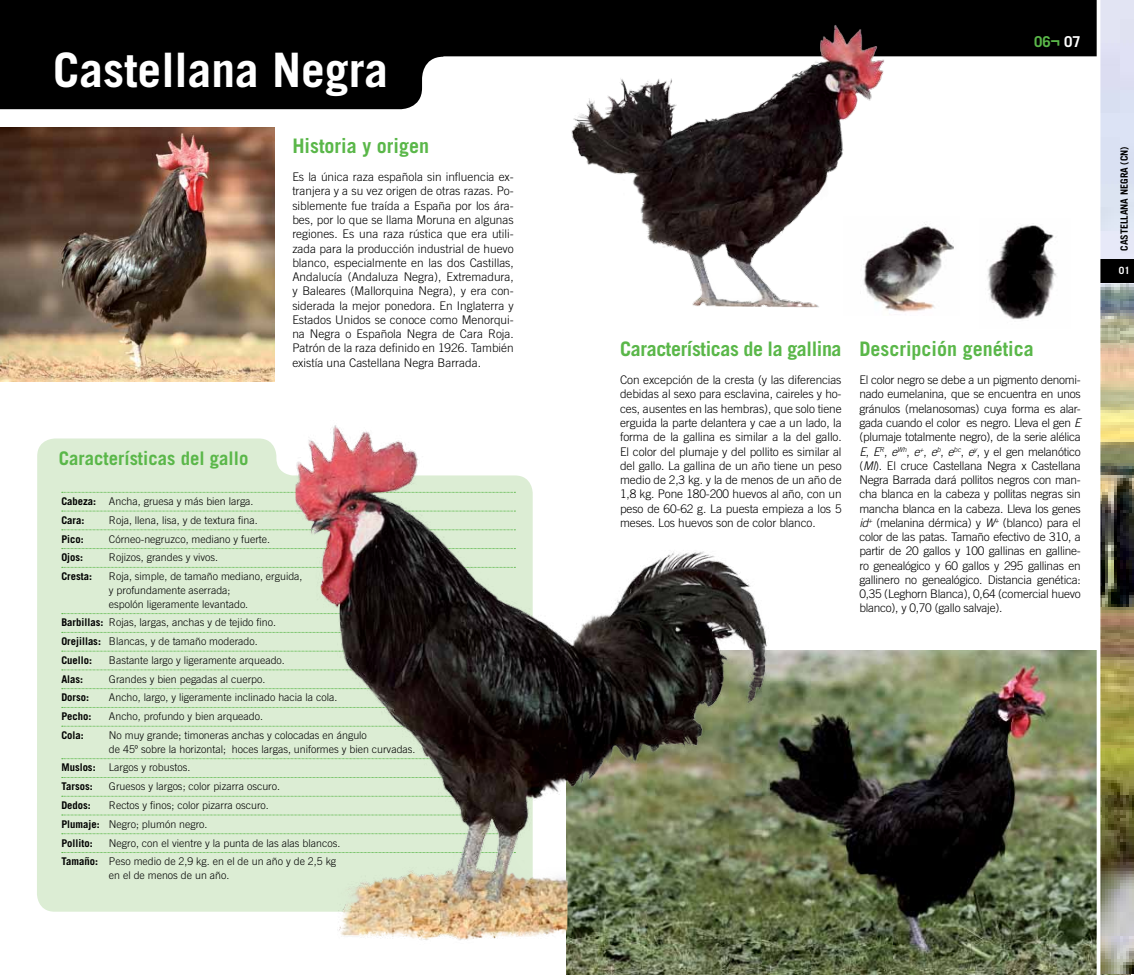
<style>
.page{position:relative;width:1134px;height:975px;background:#fff}
.page>*{position:absolute;margin:0;border:0;box-sizing:border-box;transform-origin:0 0}
.t1{font:700 47.5px "Trade Gothic LT Std";color:#fff}
.t2{font:700 20px "Trade Gothic LT Std";color:#5ab749}
.t3{font:700 20px "Trade Gothic LT Std";letter-spacing:-.02em;color:#5ab749}
.t4{font:700 18.75px "Trade Gothic LT Std";color:#5ab749}
.t5{font:700 15px "Trade Gothic LT Std";color:#5ab749}
.t6{font:300 11.88px/14.2px "Trade Gothic LT Std";letter-spacing:-.01em;color:#000;text-align:justify}
.t7{font:300 10.62px/18.8px "Trade Gothic LT Std";color:#000}
.t8{font:700 10.62px "Trade Gothic LT Std";color:#000}
.t9{font:700 10px "Trade Gothic LT Std";color:#000}
.t10{font:700 10px "Trade Gothic LT Std";color:#fff}
.s1{font-weight:700}
.s2{color:#fff}
.s3{font-style:italic}
</style>
<div class="page">
<div style="left:37px;top:438px;width:259px;height:473px;background:#dcedd4"></div>
<img style="left:567px;top:650px;width:563px;height:324px">
<svg style="left:0;top:0;width:1097px;height:109px;fill:#000"></svg>
<img style="left:1100px;top:0;width:34px;height:973px">
<div style="left:1098px;top:259px;width:36px;height:24px;background:#000"></div>
<hr style="left:1097px;top:0;width:3px;height:974px;background:#fff">
<svg style="left:62px;top:492px;width:234px;height:1px"></svg>
<svg style="left:62px;top:510px;width:234px;height:1px"></svg>
<svg style="left:62px;top:529px;width:234px;height:1px"></svg>
<svg style="left:62px;top:548px;width:234px;height:1px"></svg>
<svg style="left:62px;top:567px;width:234px;height:1px"></svg>
<svg style="left:62px;top:613px;width:234px;height:1px"></svg>
<svg style="left:62px;top:632px;width:234px;height:1px"></svg>
<svg style="left:62px;top:650px;width:234px;height:1px"></svg>
<svg style="left:62px;top:669px;width:234px;height:1px"></svg>
<svg style="left:62px;top:688px;width:234px;height:1px"></svg>
<svg style="left:62px;top:707px;width:234px;height:1px"></svg>
<svg style="left:62px;top:725px;width:234px;height:1px"></svg>
<svg style="left:62px;top:758px;width:234px;height:1px"></svg>
<svg style="left:62px;top:777px;width:234px;height:1px"></svg>
<svg style="left:62px;top:795px;width:234px;height:1px"></svg>
<svg style="left:62px;top:814px;width:234px;height:1px"></svg>
<svg style="left:62px;top:833px;width:234px;height:1px"></svg>
<svg style="left:62px;top:852px;width:234px;height:1px"></svg>
<img style="left:552px;top:10px;width:349px;height:298px">
<img style="left:0;top:128px;width:275px;height:253px">
<img style="left:296px;top:425px;width:523px;height:519px">
<img style="left:987px;top:225px;width:69px;height:95px">
<img style="left:843px;top:216px;width:111px;height:96px">
<h1 class="t1" style="left:53px;top:41px;width:337px">Castellana Negra</h1>
<h3 class="t4" style="left:59px;top:447px;width:191px">Características del gallo</h3>
<p class="t7" style="left:61px;top:491px;width:194px"><span class="s1">Cabeza:</span> Ancha, gruesa y más bien larga.<br><span class="s1">Cara:</span></p>
<p class="t7" style="left:109px;top:510px;width:150px">Roja, llena, lisa, y de textura fina.</p>
<h2 class="t2" style="left:292px;top:133px;width:138px">Historia y origen</h2>
<p class="t6" style="left:292px;top:170px;width:223px">Es la única raza española sin influencia ex&shy;tranjera y a su vez origen de otras razas. Po&shy;siblemente fue traída a España por los ára&shy;bes, por lo que se llama Moruna en algunas regiones. Es una raza rústica que era utili&shy;zada para la producción industrial de huevo blanco, especialmente en las dos Castillas, Andalucía (Andaluza Negra), Extremadura, y Baleares (Mallorquina Negra), y era con&shy;siderada la mejor ponedora. En Inglaterra y Estados Unidos se conoce como Menorqui&shy;na Negra o Española Negra de Cara Roja.<br>Patrón de la raza definido en 1926. También existía una Castellana Negra Barrada.</p>
<p class="t8" style="left:61px;top:532px;width:24px">Pico:</p>
<p class="t7" style="left:109px;top:529px;width:163px">Córneo-negruzco, mediano y fuerte.</p>
<p class="t8" style="left:61px;top:551px;width:23px">Ojos:</p>
<p class="t7" style="left:109px;top:548px;width:111px">Rojizos, grandes y vivos.</p>
<p class="t8" style="left:61px;top:569px;width:32px">Cresta:</p>
<p class="t7" style="left:109px;top:569px;width:195px;line-height:13.8px">Roja, simple, de tamaño mediano, erguida, y profundamente aserrada;<br>espolón ligeramente levantado.</p>
<p class="t7" style="left:61px;top:613px;width:216px"><span class="s1">Barbillas:</span> Rojas, largas, anchas y de tejido fino.<br><span class="s1">Orejillas:</span> Blancas, y de tamaño moderado.<br><span class="s1">Cuello:</span></p>
<p class="t7" style="left:109px;top:650px;width:177px">Bastante largo y ligeramente arqueado.</p>
<p class="t8" style="left:61px;top:672px;width:23px">Alas:</p>
<p class="t7" style="left:109px;top:669px;width:158px">Grandes y bien pegadas al cuerpo.</p>
<p class="t8" style="left:61px;top:691px;width:29px">Dorso:</p>
<p class="t7" style="left:109px;top:688px;width:230px">Ancho, largo, y ligeramente inclinado hacia la cola.</p>
<p class="t8" style="left:61px;top:709px;width:32px">Pecho:</p>
<p class="t7" style="left:109px;top:706px;width:156px">Ancho, profundo y bien arqueado.</p>
<p class="t8" style="left:61px;top:728px;width:24px">Cola:</p>
<p class="t7" style="left:109px;top:728px;width:308px;line-height:13.8px">No muy grande; timoneras anchas y colocadas en ángulo<br>de 45º sobre la horizontal; hoces largas, uniformes y bien curvadas.</p>
<p class="t7" style="left:61px;top:758px;width:130px"><span class="s1">Muslos:</span> Largos y robustos.<br><span class="s1">Tarsos:</span></p>
<p class="t7" style="left:109px;top:776px;width:173px">Gruesos y largos; color pizarra oscuro.</p>
<p class="t7" style="left:61px;top:795px;width:209px;text-indent:48px">Rectos y finos; color pizarra oscuro.<br><span class="s1">Plumaje:</span> Negro; plumón negro.<br><span class="s1">Pollito:</span></p>
<p class="t8" style="left:61px;top:798px;width:31px">Dedos:</p>
<p class="t7" style="left:61px;top:833px;width:280px;text-indent:48px">Negro, con el vientre y la punta de las alas blancos.<br><span class="s1">Tamaño:</span> Peso medio de 2,9 kg. en el de un año y de 2,5 kg</p>
<p class="t7" style="left:109px;top:865px;width:122px">en el de menos de un año.</p>
<p class="t5" style="left:1034px;top:32px;width:48px">06¬ <span class="s2">07</span></p>
<h2 class="t3" style="left:620px;top:336px;width:223px">Características de la gallina</h2>
<p class="t6" style="left:620px;top:372px;width:223px">Con excepción de la cresta (y las diferencias debidas al sexo para esclavina, caireles y ho&shy;ces, ausentes en las hembras), que solo tiene erguida la parte delantera y cae a un lado, la forma de la gallina es similar a la del gallo.<br>El color del plumaje y del pollito es similar al del gallo. La gallina de un año tiene un peso medio de 2,3 kg. y la de menos de un año de 1,8 kg. Pone 180-200 huevos al año, con un peso de 60-62 g. La puesta empieza a los 5 meses. Los huevos son de color blanco.</p>
<h2 class="t2" style="left:859px;top:336px;width:176px">Descripción genética</h2>
<p class="t6" style="left:859px;top:372px;width:223px">El color negro se debe a un pigmento denomi&shy;nado eumelanina, que se encuentra en unos gránulos (melanosomas) cuya forma es alar&shy;gada cuando el color es negro. Lleva el gen <span class="s3">E </span>(plumaje totalmente negro), de la serie alélica <span class="s3">E</span>, <span class="s3">E</span><sup>R</sup>, <span class="s3">e</span><sup>Wh</sup>, <span class="s3">e</span><sup>+</sup>, <span class="s3">e</span><sup>b</sup>, <span class="s3">e</span><sup>bc</sup>, <span class="s3">e</span><sup>y</sup>, y el gen melanótico (<span class="s3">Ml</span>). El cruce Castellana Negra x Castellana Negra Barrada dará pollitos negros con man&shy;cha blanca en la cabeza y pollitas negras sin mancha blanca en la cabeza. Lleva los genes <span class="s3">id</span><sup>+</sup> (melanina dérmica) y <span class="s3">W</span><sup>+</sup> (blanco) para el color de las patas. Tamaño efectivo de 310, a partir de 20 gallos y 100 gallinas en galline&shy;ro genealógico y 60 gallos y 295 gallinas en gallinero no genealógico. Distancia genética:<br>0,35 (Leghorn Blanca), 0,64 (comercial huevo blanco), y 0,70 (gallo salvaje).</p>
<p class="t9" style="left:1118px;top:251px;width:106px;rotate:-90deg">CASTELLANA NEGRA (CN)</p>
<p class="t10" style="left:1119px;top:265px;width:13px">01</p>
</div>
